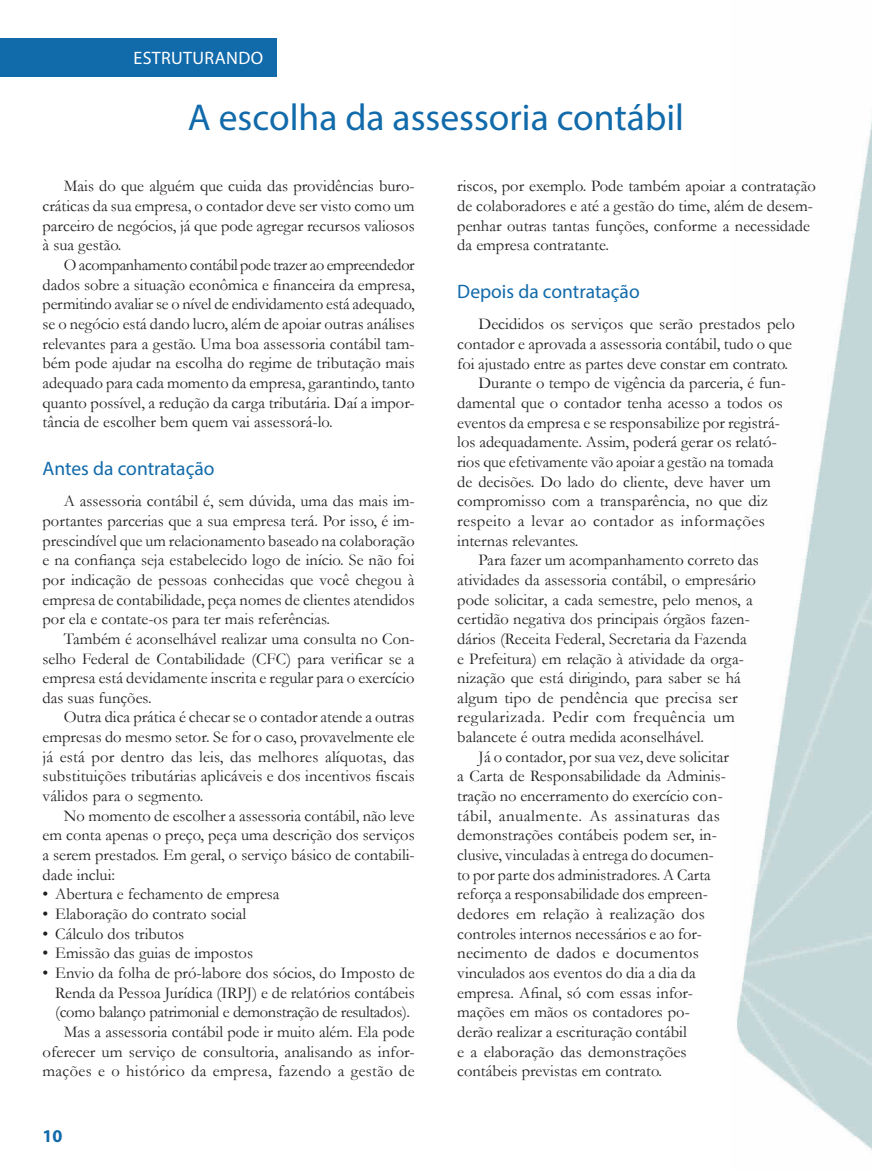
<style>
.page{position:relative;width:872px;height:1170px;background:#fff}
.page>*{position:absolute;margin:0;border:0;box-sizing:border-box;transform-origin:0 0}
.t1{font:37.5px "Myriad Pro";color:#116aaa}
.t2{font:19.5px "Myriad Pro";color:#116aaa}
.t3{font:18px "Myriad Pro";letter-spacing:.02em;color:#fff}
.t4{font:700 18px "Myriad Pro";color:#116aaa}
.t5{font:16.5px/19.6px "Garamond";color:#231f20;text-align:justify}
.t6{font:16.5px "Garamond";letter-spacing:.03em;color:#231f20}
.t7{font:16.5px "Garamond";letter-spacing:.02em;color:#231f20}
</style>
<div class="page">
<div style="left:0;top:38px;width:276px;height:39px;background:#116aaa"></div>
<img style="left:737px;top:122px;width:135px;height:1028px">
<p class="t3" style="left:133px;top:47px;width:131px">ESTRUTURANDO</p>
<h1 class="t1" style="left:188px;top:94px;width:497px">A escolha da assessoria contábil</h1>
<p class="t5" style="left:43px;top:176px;width:374px;text-indent:21px">Mais do que alguém que cuida das providências buro&shy;cráticas da sua empresa, o contador deve ser visto como um parceiro de negócios, já que pode agregar recursos valiosos à sua gestão.</p>
<p class="t5" style="left:43px;top:255px;width:374px;text-indent:21px">O acompanhamento contábil pode trazer ao empreendedor dados sobre a situação econômica e financeira da empresa, permitindo avaliar se o nível de endividamento está adequado, se o negócio está dando lucro, além de apoiar outras análises relevantes para a gestão. Uma boa assessoria contábil tam&shy;bém pode ajudar na escolha do regime de tributação mais adequado para cada momento da empresa, garantindo, tanto quanto possível, a redução da carga tributária. Daí a impor&shy;tância de escolher bem quem vai assessorá-lo.</p>
<p class="t2" style="left:43px;top:456px;width:173px">Antes da contratação</p>
<p class="t5" style="left:43px;top:490px;width:374px;text-indent:21px">A assessoria contábil é, sem dúvida, uma das mais im&shy;portantes parcerias que a sua empresa terá. Por isso, é im&shy;prescindível que um relacionamento baseado na colaboração e na confiança seja estabelecido logo de início. Se não foi por indicação de pessoas conhecidas que você chegou à empresa de contabilidade, peça nomes de clientes atendidos por ela e contate-os para ter mais referências.</p>
<p class="t5" style="left:43px;top:628px;width:374px;text-indent:21px">Também é aconselhável realizar uma consulta no Con&shy;selho Federal de Contabilidade (CFC) para verificar se a empresa está devidamente inscrita e regular para o exercício das suas funções.</p>
<p class="t5" style="left:43px;top:707px;width:374px;text-indent:21px">Outra dica prática é checar se o contador atende a outras empresas do mesmo setor. Se for o caso, provavelmente ele já está por dentro das leis, das melhores alíquotas, das substituições tributárias aplicáveis e dos incentivos fiscais válidos para o segmento.</p>
<p class="t5" style="left:43px;top:805px;width:374px;text-indent:21px">No momento de escolher a assessoria contábil, não leve em conta apenas o preço, peça uma descrição dos serviços a serem prestados. Em geral, o serviço básico de contabili&shy;dade inclui:</p>
<p class="t5" style="left:43px;top:883px;width:238px">• Abertura e fechamento de empresa</p>
<p class="t5" style="left:43px;top:903px;width:205px">• Elaboração do contrato social</p>
<p class="t5" style="left:43px;top:923px;width:143px">• Cálculo dos tributos</p>
<p class="t5" style="left:43px;top:942px;width:212px">• Emissão das guias de impostos</p>
<p class="t5" style="left:43px;top:962px;width:374px;text-align:right">• Envio da folha de pró-labore dos sócios, do Imposto de Renda da Pessoa Jurídica (IRPJ) e de relatórios contábeis (como balanço patrimonial e demonstração de resultados).<br>Mas a assessoria contábil pode ir muito além. Ela pode oferecer um serviço de consultoria, analisando as infor&shy;mações e o histórico da empresa, fazendo a gestão de</p>
<p class="t4" style="left:43px;top:1124px;width:21px">10</p>
<p class="t5" style="left:457px;top:176px;width:360px;text-align:left">riscos, por exemplo. Pode também apoiar a contratação de colaboradores e até a gestão do time, além de desem&shy;penhar outras tantas funções, conforme a necessidade da empresa contratante.</p>
<p class="t2" style="left:457px;top:279px;width:184px">Depois da contratação</p>
<p class="t5" style="left:478px;top:314px;width:318px">Decididos os serviços que serão prestados pelo</p>
<p class="t5" style="left:457px;top:333px;width:336px">contador e aprovada a assessoria contábil, tudo o que</p>
<p class="t5" style="left:457px;top:353px;width:332px">foi ajustado entre as partes deve constar em contrato.</p>
<p class="t5" style="left:478px;top:373px;width:309px">Durante o tempo de vigência da parceria, é fun-</p>
<p class="t5" style="left:457px;top:392px;width:327px">damental que o contador tenha acesso a todos os</p>
<p class="t5" style="left:457px;top:412px;width:324px">eventos da empresa e se responsabilize por registrá-</p>
<p class="t5" style="left:457px;top:432px;width:321px">los adequadamente. Assim, poderá gerar os relató-</p>
<p class="t5" style="left:457px;top:451px;width:318px">rios que efetivamente vão apoiar a gestão na tomada</p>
<p class="t5" style="left:457px;top:471px;width:315px">de decisões. Do lado do cliente, deve haver um</p>
<p class="t5" style="left:457px;top:490px;width:312px">compromisso com a transparência, no que diz</p>
<p class="t7" style="left:457px;top:509px;width:309px">respeito a levar ao contador as informações</p>
<p class="t5" style="left:457px;top:530px;width:123px">internas relevantes.</p>
<p class="t5" style="left:478px;top:549px;width:282px">Para fazer um acompanhamento correto das</p>
<p class="t5" style="left:457px;top:569px;width:300px">atividades da assessoria contábil, o empresário</p>
<p class="t5" style="left:457px;top:589px;width:297px">pode solicitar, a cada semestre, pelo menos, a</p>
<p class="t5" style="left:457px;top:608px;width:294px">certidão negativa dos principais órgãos fazen-</p>
<p class="t5" style="left:457px;top:628px;width:291px">dários (Receita Federal, Secretaria da Fazenda</p>
<p class="t5" style="left:457px;top:648px;width:287px">e Prefeitura) em relação à atividade da orga-</p>
<p class="t5" style="left:457px;top:667px;width:285px">nização que está dirigindo, para saber se há</p>
<p class="t5" style="left:457px;top:687px;width:282px">algum tipo de pendência que precisa ser</p>
<p class="t6" style="left:457px;top:706px;width:279px">regularizada. Pedir com frequência um</p>
<p class="t5" style="left:457px;top:726px;width:248px">balancete é outra medida aconselhável.</p>
<p class="t5" style="left:478px;top:746px;width:252px">Já o contador, por sua vez, deve solicitar</p>
<p class="t5" style="left:457px;top:766px;width:270px">a Carta de Responsabilidade da Adminis-</p>
<p class="t5" style="left:457px;top:785px;width:267px">tração no encerramento do exercício con-</p>
<p class="t6" style="left:457px;top:804px;width:264px">tábil, anualmente. As assinaturas das</p>
<p class="t5" style="left:457px;top:825px;width:261px">demonstrações contábeis podem ser, in-</p>
<p class="t5" style="left:457px;top:844px;width:258px">clusive, vinculadas à entrega do documen-</p>
<p class="t5" style="left:457px;top:864px;width:255px">to por parte dos administradores. A Carta</p>
<p class="t5" style="left:457px;top:883px;width:252px">reforça a responsabilidade dos empreen-</p>
<p class="t5" style="left:457px;top:903px;width:249px">dedores em relação à realização dos</p>
<p class="t5" style="left:457px;top:923px;width:246px">controles internos necessários e ao for-</p>
<p class="t5" style="left:457px;top:942px;width:243px">necimento de dados e documentos</p>
<p class="t5" style="left:457px;top:962px;width:240px">vinculados aos eventos do dia a dia da</p>
<p class="t5" style="left:457px;top:982px;width:237px">empresa. Afinal, só com essas infor-</p>
<p class="t5" style="left:457px;top:1001px;width:234px">mações em mãos os contadores po-</p>
<p class="t5" style="left:457px;top:1021px;width:231px">derão realizar a escrituração contábil</p>
<p class="t5" style="left:457px;top:1041px;width:231px">e a elaboração das demonstrações</p>
<p class="t5" style="left:457px;top:1060px;width:206px">contábeis previstas em contrato.</p>
</div>
